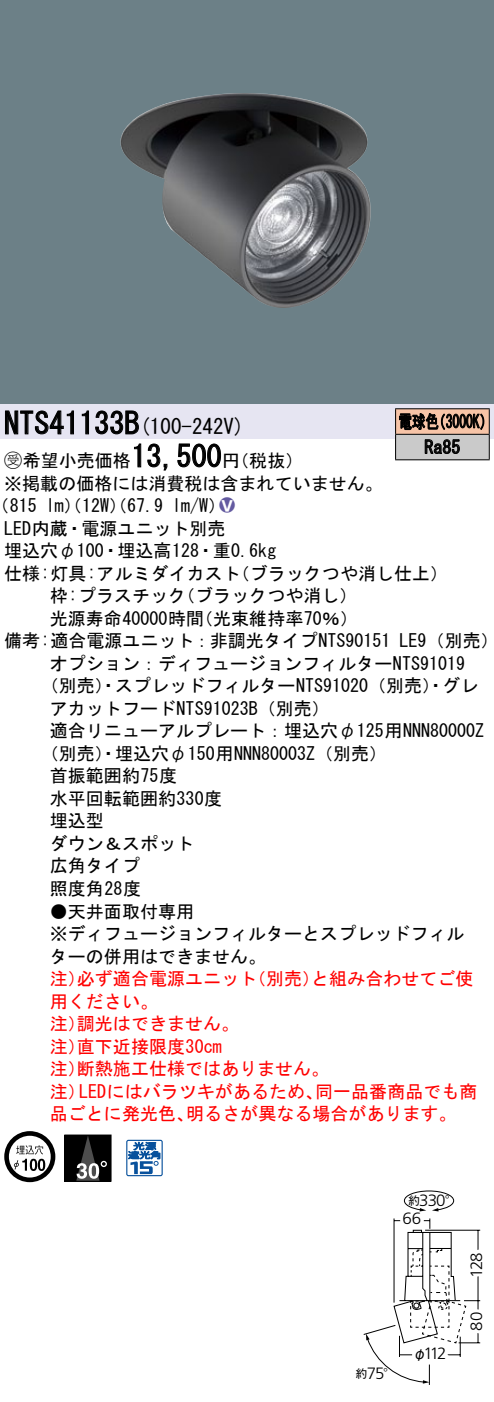
<style>
.page{position:relative;width:494px;height:1402px;background:#fff}
.page>*{position:absolute;margin:0;border:0;box-sizing:border-box;transform-origin:0 0}
.t1{font:30px "MS Gothic";color:#000}
.t2{font:21px "MS Gothic";color:#000}
.t3{font:18px/22.5px "MS Gothic";color:#000}
.t4{font:18px/22.5px "MS Gothic";color:#f00}
.t5{font:18px/25.5px "MS Gothic";color:#000;scale:.75 1}
.t6{font:18px "Ford Classification 1";color:#635aa0}
.t7{font:300 16.5px "Frutiger LT Std";letter-spacing:-.06em;color:#000}
.t8{font:13.5px "Gothic MB101 Pro Regular 90 pv RKSJ H";color:#000}
.t9{font:11.4px "Gothic MB101 Pro Regular 90 pv RKSJ H";color:#000}
.s1{font-size:30px}
.s2{font-family:"Ford Classification 1"}
.s3{color:#fff}
.s4{font-family:"Gothic MB101 Pro Regular 90 pv RKSJ H";font-weight:400;font-size:13.5px}
</style>
<div class="page">
<div style="left:0;top:0;width:493px;height:404px;background:#6c8087"></div>
<img style="left:120px;top:93px;width:251px;height:215px">
<div style="left:0;top:404px;width:493px;height:34px;background:#e6e5f2"></div>
<svg style="left:5px;top:410px;width:69px;height:25px"></svg>
<svg style="left:81px;top:410px;width:8px;height:25px"></svg>
<svg style="left:95px;top:410px;width:44px;height:25px"></svg>
<svg style="left:134px;top:443px;width:7px;height:25px"></svg>
<svg style="left:147px;top:443px;width:21px;height:28px"></svg>
<svg style="left:177px;top:443px;width:44px;height:25px"></svg>
<svg style="left:4px;top:1131px;width:51px;height:51px"></svg>
<svg style="left:38px;top:1158px;width:7px;height:13px"></svg>
<div style="left:65px;top:1135px;width:46px;height:46px;background:#000"></div>
<svg style="left:76px;top:1136px;width:29px;height:43px"></svg>
<div style="left:64px;top:1134px;width:47px;height:47px;border:1px solid #000"></div>
<svg style="left:126px;top:1139px;width:36px;height:37px"></svg>
<hr style="left:395px;top:408px;width:94px;height:1px;background:#000">
<hr style="left:395px;top:459px;width:94px;height:1px;background:#000">
<svg style="left:394px;top:409px;width:95px;height:50px;background:#a6968d"></svg>
<svg style="left:363px;top:1190px;width:118px;height:195px"></svg>
<h1 class="t1" style="left:4px;top:408px;width:122px">NTS41133</h1>
<p class="t2" style="left:124px;top:416px;width:121px">(<span class="s1">B</span> 100-242 (V</p>
<p class="t5" style="left:424px;top:409px;width:49px;text-indent:-26px">電球色<br>Ra85</p>
<p class="t5" style="left:432px;top:409px;width:82px">（3000 (K</p>
<h1 class="t1" style="left:131px;top:441px;width:91px">13,500</h1>
<p class="t3" style="left:4px;top:449px;width:379px"><span class="s2">B</span>希望小売価格<br>※掲載の価格には消費税は含まれていません。</p>
<p class="t6" style="left:219px;top:496px;width:17px">2<span class="s3">8</span></p>
<p class="t3" style="left:222px;top:449px;width:82px">（円税抜(</p>
<p class="t3" style="left:172px;top:494px;width:55px">l m (W/</p>
<p class="t3" style="left:-8px;top:494px;width:47px">（815</p>
<p class="t3" style="left:4px;top:517px;width:223px">LED内蔵・電源ユニット別売</p>
<p class="t3" style="left:4px;top:539px;width:273px">埋込穴φ100・埋込高128・重0.6kg</p>
<p class="t3" style="left:231px;top:562px;width:218px">（ブラックつや消し仕上(</p>
<p class="t3" style="left:46px;top:494px;width:119px">lm）（12 ）（W 67.9</p>
<p class="t3" style="left:177px;top:562px;width:182px;text-indent:-173px">仕様:灯具:アルミダイカスト<br>（ブラックつや消し(</p>
<p class="t3" style="left:50px;top:584px;width:138px">枠:プラスチック</p>
<p class="t3" style="left:50px;top:607px;width:156px">光源寿命40000時間</p>
<p class="t3" style="left:195px;top:607px;width:164px">（光束維持率70％(</p>
<p class="t3" style="left:4px;top:629px;width:387px">備考:適合電源ユニット：非調光タイプNTS90151</p>
<p class="t3" style="left:50px;top:652px;width:416px">オプション：ディフュージョンフィルターNTS91019</p>
<p class="t3" style="left:41px;top:674px;width:439px">（別売）・スプレッドフィルターNTS91020（別売）・グレ</p>
<p class="t3" style="left:50px;top:697px;width:281px">アカットフードNTS91023 （B 別売(</p>
<p class="t3" style="left:50px;top:719px;width:435px">適合リニューアルプレート：埋込穴φ125用NNN80000Z</p>
<p class="t3" style="left:41px;top:742px;width:347px">（別売）・埋込穴φ150用NNN80003 （Z 別売(</p>
<p class="t3" style="left:50px;top:764px;width:129px">首振範囲約75度</p>
<p class="t3" style="left:50px;top:787px;width:174px">水平回転範囲約330度</p>
<p class="t3" style="left:50px;top:809px;width:55px">埋込型</p>
<p class="t3" style="left:50px;top:832px;width:145px">ダウン＆スポット</p>
<p class="t3" style="left:50px;top:854px;width:91px">広角タイプ</p>
<p class="t3" style="left:50px;top:877px;width:93px">照度角28度</p>
<p class="t3" style="left:50px;top:899px;width:415px">●天井面取付専用<br>※ディフュージョンフィルターとスプレッドフィルターの併用はできません。</p>
<p class="t4" style="left:311px;top:967px;width:163px">と組み合わせてご使</p>
<p class="t3" style="left:399px;top:629px;width:100px">LE （9 別売(</p>
<p class="t4" style="left:77px;top:967px;width:181px">必ず適合電源ユニット</p>
<p class="t4" style="left:248px;top:967px;width:73px">（別売）</p>
<p class="t4" style="left:50px;top:967px;width:37px">注）</p>
<p class="t4" style="left:50px;top:989px;width:109px">用ください。</p>
<p class="t4" style="left:77px;top:1012px;width:163px">調光はできません。</p>
<p class="t4" style="left:77px;top:1012px;width:146px;text-indent:-27px">注）<br>直下近接限度30cm</p>
<p class="t4" style="left:77px;top:1034px;width:253px;text-indent:-27px">注）<br>断熱施工仕様ではありません。</p>
<p class="t4" style="left:50px;top:1057px;width:37px">注）</p>
<p class="t4" style="left:79px;top:1079px;width:245px">LEDにはバラツキがあるため、</p>
<p class="t4" style="left:315px;top:1079px;width:163px">同一品番商品でも商</p>
<p class="t4" style="left:50px;top:1079px;width:37px">注）</p>
<p class="t4" style="left:50px;top:1102px;width:145px">品ごとに発光色、</p>
<p class="t4" style="left:186px;top:1102px;width:272px">明るさが異なる場合があります。</p>
<p class="t7" style="left:419px;top:1191px;width:40px">330<span class="s4">°</span></p>
<p class="t9" style="left:408px;top:1191px;width:13px">約</p>
<p class="t7" style="left:402px;top:1209px;width:20px">66</p>
<p class="t7" style="left:366px;top:1364px;width:31px">75<span class="s4">°</span></p>
<p class="t9" style="left:355px;top:1364px;width:13px">約</p>
<p class="t7" style="left:423px;top:1344px;width:25px">112</p>
<p class="t7" style="left:430px;top:1344px;width:19px">37</p>
<p class="t8" style="left:412px;top:1342px;width:15px">φ</p>
<p class="t7" style="left:466px;top:1277px;width:27px;rotate:-90deg">128</p>
<p class="t7" style="left:466px;top:1330px;width:20px;rotate:-90deg">80</p>
</div>
